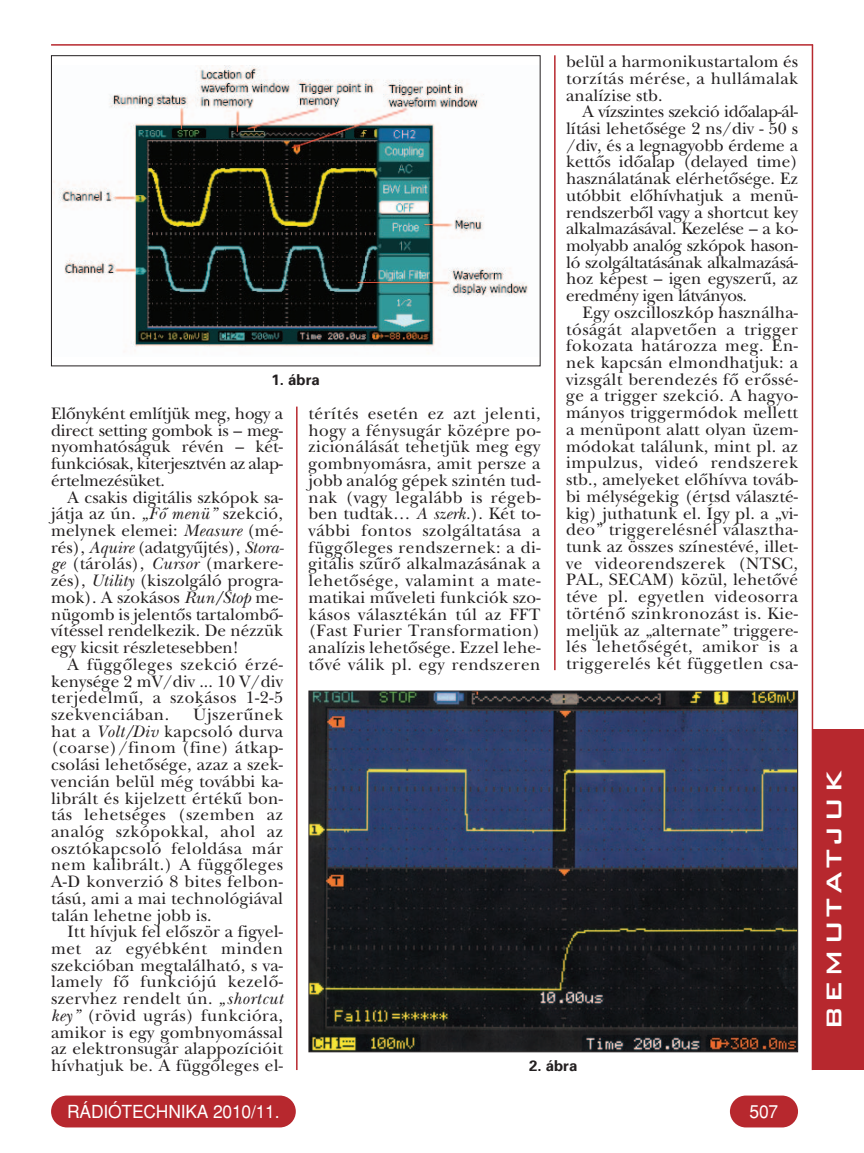
<style>
.page{position:relative;width:864px;height:1153px;background:#fff}
.page>*{position:absolute;margin:0;border:0;box-sizing:border-box;transform-origin:0 0}
.t1{font:28.5px "Bank Gothic Md PFL";letter-spacing:.115em;color:#fff;scale:1.05 1}
.t2{font:18px "Helvetica H Regular";letter-spacing:-.01em;color:#fff}
.t3{font:17.25px/16.6px "New Baskerville H Roman";letter-spacing:.01em;color:#231f20;text-align:justify}
.t4{font:15px "Univers H Bold";color:#231f20}
.s1{font-family:"New Baskerville H Italic"}
</style>
<div class="page">
<hr style="left:296px;top:406px;width:1px;height:663px;background:#b7282e">
<hr style="left:554px;top:55px;width:1px;height:615px;background:#b7282e">
<hr style="left:51px;top:44px;width:761px;height:2px;background:#b7282e">
<div style="left:729px;top:1095px;width:68px;height:32px;background:#b7282e;border-radius:16px"></div>
<div style="left:51px;top:1095px;width:245px;height:32px;background:#b7282e;border-radius:16px"></div>
<hr style="left:811px;top:45px;width:1px;height:1024px;background:#b7282e">
<div style="left:811px;top:729px;width:52px;height:340px;background:#b7282e"></div>
<img style="left:310px;top:692px;width:485px;height:358px">
<img style="left:53px;top:65px;width:475px;height:282px">
<div style="left:51px;top:55px;width:489px;height:311px;border:1px solid #231f20"></div>
<p class="t3" style="left:566px;top:55px;width:233px">belül a harmonikustartalom és torzítás mérése, a hullámalak analízise stb.</p>
<p class="t3" style="left:566px;top:105px;width:233px;text-indent:16px">A vízszintes szekció időalap-ál&shy;lítási lehetősége 2 ns/div - 50 s /div, és a legnagyobb érdeme a kettős időalap (delayed time) használatának elérhetősége. Ez utóbbit előhívhatjuk a menü&shy;rendszerből vagy a shortcut key alkalmazásával. Kezelése – a ko&shy;molyabb analóg szkópok hason&shy;ló szolgáltatásának alkalmazásá&shy;hoz képest – igen egyszerű, az eredmény igen látványos.</p>
<p class="t3" style="left:566px;top:306px;width:233px;text-indent:16px">Egy oszcilloszkóp használha&shy;tóságát alapvetően a trigger fokozata határozza meg. En&shy;nek kapcsán elmondhatjuk: a vizsgált berendezés fő erőssé&shy;ge a trigger szekció. A hagyo&shy;mányos triggermódok mellett a menüpont alatt olyan üzem&shy;módokat találunk, mint pl. az impulzus, videó rendszerek stb., amelyeket előhívva továb&shy;bi mélységekig (értsd választé&shy;kig) juthatunk el. Így pl. a „vi&shy;deo” triggerelésnél választha&shy;tunk az összes színestévé, illet&shy;ve videorendszerek (NTSC, PAL, SECAM) közül, lehetővé téve pl. egyetlen videosorra történő szinkronozást is. Kie&shy;meljük az „alternate” triggere&shy;lés lehetőségét, amikor is a triggerelés két független csa-</p>
<p class="t4" style="left:271px;top:374px;width:50px">1. ábra</p>
<p class="t3" style="left:51px;top:407px;width:233px">Előnyként említjük meg, hogy a direct setting gombok is – meg&shy;nyomhatóságuk révén – két&shy;funkciósak, kiterjesztvén az alap&shy;értelmezésüket.</p>
<p class="t3" style="left:51px;top:490px;width:234px;text-indent:16px">A csakis digitális szkópok sa&shy;játja az ún. <span class="s1">„Fő menü”</span> szekció, melynek elemei: <span class="s1">Measure</span> (mé&shy;rés), <span class="s1">Aquire</span> (adatgyűjtés), <span class="s1">Stora&shy;ge</span> (tárolás), <span class="s1">Cursor</span> (markere&shy;zés), <span class="s1">Utility</span> (kiszolgáló progra&shy;mok). A szokásos <span class="s1">Run/Stop</span> me&shy;nügomb is jelentős tartalombő&shy;vítéssel rendelkezik. De nézzük egy kicsit részletesebben!</p>
<p class="t3" style="left:51px;top:657px;width:233px;text-indent:16px">A függőleges szekció érzé&shy;kenysége 2 mV/div ... 10 V/div terjedelmű, a szokásos 1-2-5 szekvenciában.</p>
<p class="t3" style="left:308px;top:407px;width:233px">térítés esetén ez azt jelenti, hogy a fénysugár középre po&shy;zicionálását tehetjük meg egy gombnyomásra, amit persze a jobb analóg gépek szintén tud&shy;nak (vagy legalább is régeb&shy;ben tudtak… <span class="s1">A szerk.</span>). Két to&shy;vábbi fontos szolgáltatása a függőleges rendszernek: a di&shy;gitális szűrő alkalmazásának a lehetősége, valamint a mate&shy;matikai műveleti funkciók szo&shy;kásos választékán túl az FFT (Fast Furier Transformation) analízis lehetősége. Ezzel lehe&shy;tővé válik pl. egy rendszeren</p>
<p class="t3" style="left:51px;top:708px;width:233px;text-indent:142px">Újszerűnek hat a <span class="s1">Volt/Div</span> kapcsoló durva (coarse)/finom (fine) átkap&shy;csolási lehetősége, azaz a szek&shy;vencián belül még további ka&shy;librált és kijelzett értékű bon&shy;tás lehetséges (szemben az analóg szkópokkal, ahol az osztókapcsoló feloldása már nem kalibrált.) A függőleges A-D konverzió 8 bites felbon&shy;tású, ami a mai technológiával talán lehetne jobb is.</p>
<p class="t3" style="left:51px;top:925px;width:233px;text-indent:16px">Itt hívjuk fel először a figyel&shy;met az egyébként minden szekcióban megtalálható, s va&shy;lamely fő funkciójú kezelő&shy;szervhez rendelt ún. <span class="s1">„shortcut key”</span> (rövid ugrás) funkcióra, amikor is egy gombnyomással az elektronsugár alappozícióit hívhatjuk be. A függőleges el-</p>
<p class="t4" style="left:529px;top:1059px;width:50px">2. ábra</p>
<p class="t2" style="left:67px;top:1105px;width:214px">RÁDIÓTECHNIKA 2010/11.</p>
<p class="t2" style="left:749px;top:1105px;width:30px">507</p>
<h1 class="t1" style="left:814px;top:1029px;width:249px;rotate:-90deg">BEMUTATJUK</h1>
</div>
